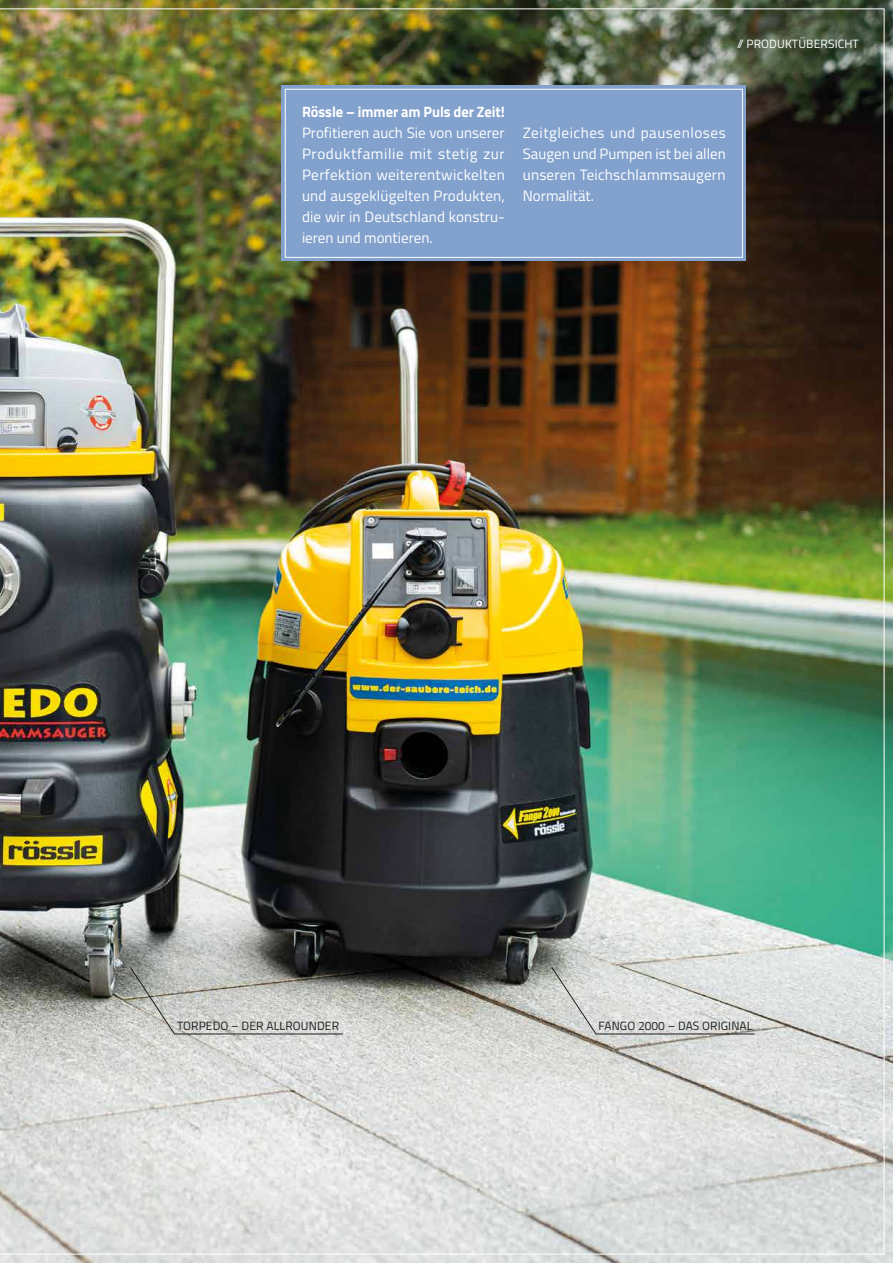
<style>
.page{position:relative;width:893px;height:1263px;background:#fff}
.page>*{position:absolute;margin:0;border:0;box-sizing:border-box;transform-origin:0 0}
.t1{font:15px/21px "Titillium Web";letter-spacing:.005em;color:#fff;text-align:justify}
.t2{font:700 15px "Titillium Web";letter-spacing:-.005em;color:#fff}
.t3{font:12px "Titillium Web";letter-spacing:.01em;color:#1d1d1b}
.t4{font:12px "Titillium Web";letter-spacing:.01em;color:#fff}
</style>
<div class="page">
<img style="left:0;top:0;width:893px;height:1263px">
<img style="left:0;top:9px;width:884px;height:1245px">
<svg style="left:551px;top:966px;width:204px;height:69px"></svg>
<svg style="left:129px;top:966px;width:215px;height:69px"></svg>
<div style="left:281px;top:85px;width:465px;height:176px;background:#82a1cc"></div>
<div style="left:285px;top:89px;width:458px;height:169px;border:1px solid #fff"></div>
<p class="t4" style="left:737px;top:35px;width:123px">// PRODUKTÜBERSICHT</p>
<p class="t2" style="left:302px;top:101px;width:204px">Rössle – immer am Puls der Zeit!</p>
<p class="t1" style="left:302px;top:122px;width:204px">Profitieren auch Sie von unserer Produktfamilie mit stetig zur Perfektion weiterentwickelten und ausgeklügelten Produkten, die wir in Deutschland konstru&shy;ieren und montieren.</p>
<p class="t1" style="left:523px;top:122px;width:204px">Zeitgleiches und pausenloses Saugen und Pumpen ist bei allen unseren Teichschlammsaugern Normalität.</p>
<p class="t3" style="left:177px;top:1017px;width:164px">TORPEDO – DER ALLROUNDER</p>
<p class="t3" style="left:598px;top:1017px;width:156px">FANGO 2000 – DAS ORIGINAL</p>
</div>
